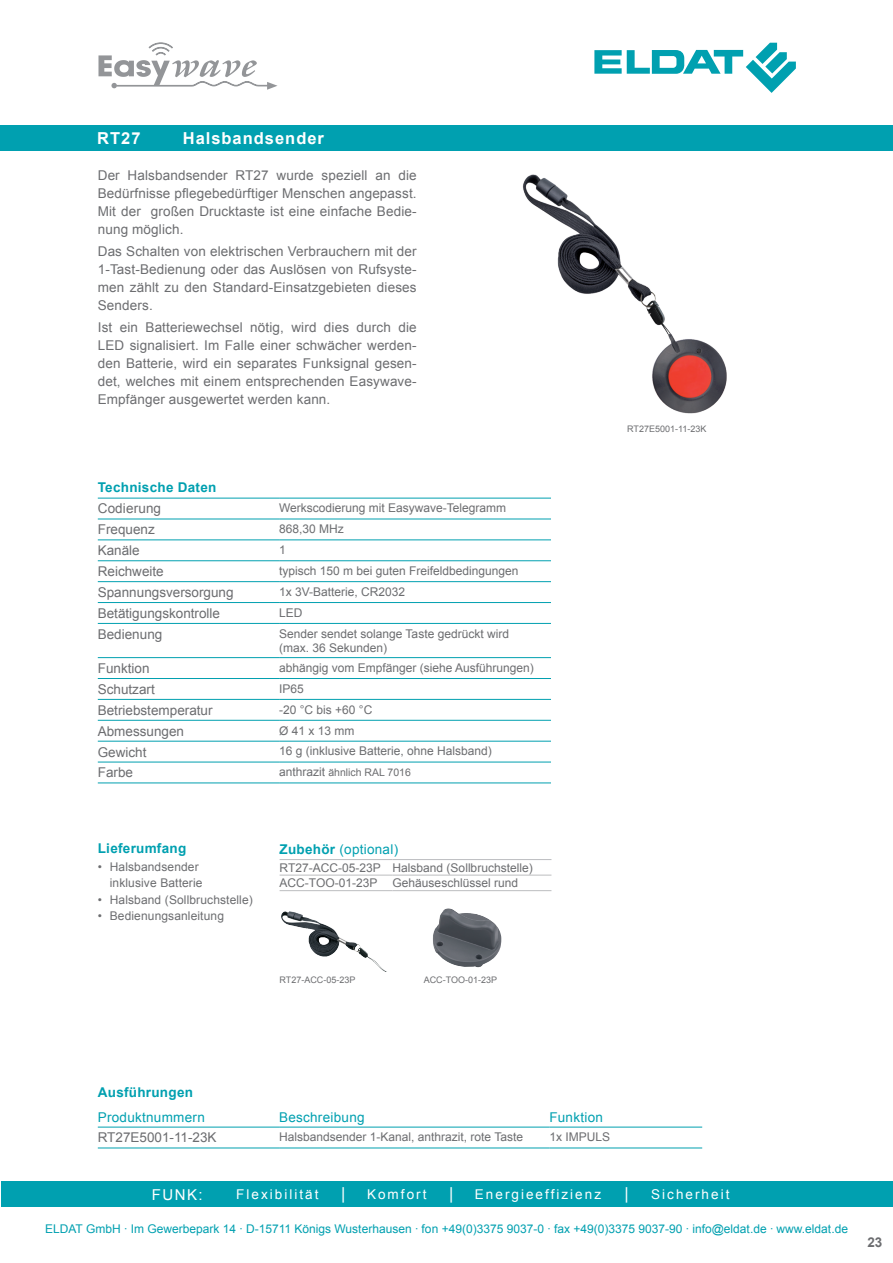
<style>
.page{position:relative;width:893px;height:1263px;background:#fff}
.page>*{position:absolute;margin:0;border:0;box-sizing:border-box;transform-origin:0 0}
.Inhalt_Sender{font:700 16.5px "Arial";letter-spacing:.06em;color:#fff}
.t1{font:16.5px "Arial";color:#fff}
.t2{font:15px "Arial";color:#fff}
.Fließtext{font:13.5px/18px "Arial";color:#6c6d70;text-align:justify}
.t3{font:13.5px "Arial";letter-spacing:.02em;color:#00a0b0}
.t4{font:13.5px "Arial";letter-spacing:.15em;color:#fff}
.t5{font:700 13.5px "Arial";letter-spacing:.02em;color:#00a0b0}
.t6{font:700 13.5px "Arial";color:#6c6d70}
.Index_Zubehör{font:12px "Arial";color:#6c6d70}
.t7{font:12px "Arial";color:#00a0b0}
.Aufzählung{font:12px/16.5px "Arial";letter-spacing:.01em;color:#6c6d70}
.t8{font:10.5px "Arial";color:#6c6d70}
.t9{font:9px "Arial";color:#6c6d70}
.s1{font-size:12px}
.s2{font-weight:700}
</style>
<div class="page">
<div style="left:1px;top:1181px;width:892px;height:26px;background:#00a0b0"></div>
<div style="left:0;top:125px;width:893px;height:26px;background:#00a0b0"></div>
<svg style="left:594px;top:43px;width:202px;height:50px"></svg>
<svg style="left:98px;top:43px;width:179px;height:47px"></svg>
<hr style="left:98px;top:498px;width:181px;height:1px;background:#00a0b0">
<hr style="left:279px;top:498px;width:272px;height:1px;background:#00a0b0">
<hr style="left:98px;top:519px;width:181px;height:1px;background:#00a0b0">
<hr style="left:279px;top:519px;width:272px;height:1px;background:#00a0b0">
<hr style="left:98px;top:540px;width:181px;height:1px;background:#00a0b0">
<hr style="left:279px;top:540px;width:272px;height:1px;background:#00a0b0">
<hr style="left:98px;top:560px;width:181px;height:1px;background:#00a0b0">
<hr style="left:279px;top:560px;width:272px;height:1px;background:#00a0b0">
<hr style="left:98px;top:581px;width:181px;height:1px;background:#00a0b0">
<hr style="left:279px;top:581px;width:272px;height:1px;background:#00a0b0">
<hr style="left:98px;top:602px;width:181px;height:1px;background:#00a0b0">
<hr style="left:279px;top:602px;width:272px;height:1px;background:#00a0b0">
<hr style="left:98px;top:623px;width:181px;height:1px;background:#00a0b0">
<hr style="left:279px;top:623px;width:272px;height:1px;background:#00a0b0">
<hr style="left:98px;top:657px;width:181px;height:1px;background:#00a0b0">
<hr style="left:279px;top:657px;width:272px;height:1px;background:#00a0b0">
<hr style="left:98px;top:678px;width:181px;height:1px;background:#00a0b0">
<hr style="left:279px;top:678px;width:272px;height:1px;background:#00a0b0">
<hr style="left:98px;top:699px;width:181px;height:1px;background:#00a0b0">
<hr style="left:279px;top:699px;width:272px;height:1px;background:#00a0b0">
<hr style="left:98px;top:720px;width:181px;height:1px;background:#00a0b0">
<hr style="left:279px;top:720px;width:272px;height:1px;background:#00a0b0">
<hr style="left:98px;top:741px;width:181px;height:1px;background:#00a0b0">
<hr style="left:279px;top:741px;width:272px;height:1px;background:#00a0b0">
<hr style="left:98px;top:762px;width:181px;height:1px;background:#00a0b0">
<hr style="left:279px;top:762px;width:272px;height:1px;background:#00a0b0">
<hr style="left:98px;top:783px;width:181px;height:1px;background:#00a0b0">
<hr style="left:279px;top:783px;width:272px;height:1px;background:#00a0b0">
<hr style="left:98px;top:1127px;width:181px;height:1px;background:#00a0b0">
<hr style="left:279px;top:1127px;width:270px;height:1px;background:#00a0b0">
<hr style="left:549px;top:1127px;width:153px;height:1px;background:#00a0b0">
<hr style="left:98px;top:1148px;width:181px;height:1px;background:#00a0b0">
<hr style="left:279px;top:1148px;width:270px;height:1px;background:#00a0b0">
<hr style="left:549px;top:1148px;width:153px;height:1px;background:#00a0b0">
<img style="left:522px;top:174px;width:205px;height:240px">
<hr style="left:280px;top:859px;width:113px;height:1px;background:#bcbdc0">
<hr style="left:393px;top:859px;width:158px;height:1px;background:#bcbdc0">
<hr style="left:280px;top:875px;width:113px;height:1px;background:#bcbdc0">
<hr style="left:393px;top:875px;width:158px;height:1px;background:#bcbdc0">
<hr style="left:280px;top:890px;width:113px;height:1px;background:#bcbdc0">
<hr style="left:393px;top:890px;width:158px;height:1px;background:#bcbdc0">
<img style="left:433px;top:908px;width:68px;height:60px">
<img style="left:281px;top:911px;width:106px;height:61px">
<p class="Inhalt_Sender" style="left:97px;top:127px;width:45px">RT27</p>
<p class="Inhalt_Sender" style="left:183px;top:127px;width:143px">Halsbandsender</p>
<p class="Fließtext" style="left:98px;top:166px;width:320px">Der Halsbandsender RT27 wurde speziell an die Bedürfnisse pflegebedürftiger Menschen angepasst.<br>Mit der großen Drucktaste ist eine einfache Bedie&shy;nung möglich.</p>
<p class="Fließtext" style="left:98px;top:243px;width:320px">Das Schalten von elektrischen Verbrauchern mit der 1-Tast-Bedienung oder das Auslösen von Rufsyste&shy;men zählt zu den Standard-Einsatzgebieten dieses Senders.</p>
<p class="Fließtext" style="left:98px;top:319px;width:320px">Ist ein Batteriewechsel nötig, wird dies durch die LED signalisiert. Im Falle einer schwächer werden&shy;den Batterie, wird ein separates Funksignal gesen&shy;det, welches mit einem entsprechenden Easywave-Empfänger ausgewertet werden kann.</p>
<p class="t5" style="left:98px;top:478px;width:120px">Technische Daten</p>
<p class="Fließtext" style="left:98px;top:500px;width:65px">Codierung</p>
<p class="Index_Zubehör" style="left:279px;top:500px;width:229px">Werkscodierung mit Easywave-Telegramm</p>
<p class="Fließtext" style="left:98px;top:521px;width:59px">Frequenz</p>
<p class="Index_Zubehör" style="left:279px;top:521px;width:66px">868,30 MHz</p>
<p class="Fließtext" style="left:98px;top:542px;width:44px">Kanäle</p>
<p class="Index_Zubehör" style="left:279px;top:542px;width:8px">1</p>
<p class="Fließtext" style="left:98px;top:562px;width:68px">Reichweite</p>
<p class="Index_Zubehör" style="left:279px;top:563px;width:241px">typisch 150 m bei guten Freifeldbedingungen</p>
<p class="Fließtext" style="left:98px;top:583px;width:137px">Spannungsversorgung</p>
<p class="Index_Zubehör" style="left:279px;top:584px;width:128px">1x 3V-Batterie, CR2032</p>
<p class="Fließtext" style="left:98px;top:604px;width:124px">Betätigungskontrolle</p>
<p class="Index_Zubehör" style="left:279px;top:605px;width:25px">LED</p>
<p class="Fließtext" style="left:98px;top:625px;width:66px">Bedienung</p>
<p class="Index_Zubehör" style="left:279px;top:626px;width:231px">Sender sendet solange Taste gedrückt wird</p>
<p class="Index_Zubehör" style="left:279px;top:640px;width:110px">(max. 36 Sekunden)</p>
<p class="Fließtext" style="left:98px;top:659px;width:53px">Funktion</p>
<p class="Index_Zubehör" style="left:279px;top:660px;width:256px">abhängig vom Empfänger (siehe Ausführungen)</p>
<p class="Fließtext" style="left:98px;top:680px;width:59px">Schutzart</p>
<p class="Index_Zubehör" style="left:279px;top:681px;width:26px">IP65</p>
<p class="Fließtext" style="left:98px;top:701px;width:116px">Betriebstemperatur</p>
<p class="Index_Zubehör" style="left:279px;top:702px;width:95px">-20 °C bis +60 °C</p>
<p class="Fließtext" style="left:98px;top:722px;width:88px">Abmessungen</p>
<p class="Index_Zubehör" style="left:279px;top:722px;width:77px">Ø 41 x 13 mm</p>
<p class="Fließtext" style="left:98px;top:743px;width:50px">Gewicht</p>
<p class="Index_Zubehör" style="left:279px;top:743px;width:214px">16 g (inklusive Batterie, ohne Halsband)</p>
<p class="Fließtext" style="left:98px;top:764px;width:37px">Farbe</p>
<p class="t8" style="left:279px;top:766px;width:133px"><span class="s1">anthrazit</span> ähnlich RAL 7016</p>
<p class="t5" style="left:98px;top:839px;width:90px">Lieferumfang</p>
<p class="Aufzählung" style="left:110px;top:858px;width:94px;text-indent:-12px">• Halsbandsender inklusive Batterie</p>
<p class="Aufzählung" style="left:98px;top:891px;width:157px">• Halsband (Sollbruchstelle)</p>
<p class="Aufzählung" style="left:98px;top:908px;width:128px">• Bedienungsanleitung</p>
<p class="t3" style="left:280px;top:840px;width:120px"><span class="s2">Zubehör</span> (optional)</p>
<p class="Index_Zubehör" style="left:280px;top:860px;width:103px">RT27-ACC-05-23P</p>
<p class="Index_Zubehör" style="left:393px;top:860px;width:142px">Halsband (Sollbruchstelle)</p>
<p class="Index_Zubehör" style="left:280px;top:875px;width:99px">ACC-TOO-01-23P</p>
<p class="Index_Zubehör" style="left:393px;top:875px;width:127px">Gehäuseschlüssel rund</p>
<p class="t9" style="left:280px;top:974px;width:77px">RT27-ACC-05-23P</p>
<p class="t9" style="left:424px;top:974px;width:75px">ACC-TOO-01-23P</p>
<p class="t9" style="left:627px;top:423px;width:81px">RT27E5001-11-23K</p>
<p class="t5" style="left:98px;top:1084px;width:97px">Ausführungen</p>
<p class="t3" style="left:98px;top:1108px;width:109px">Produktnummern</p>
<p class="t3" style="left:279px;top:1108px;width:87px">Beschreibung</p>
<p class="t3" style="left:549px;top:1108px;width:55px">Funktion</p>
<p class="Fließtext" style="left:98px;top:1129px;width:120px">RT27E5001-11-23K</p>
<p class="Index_Zubehör" style="left:279px;top:1129px;width:245px">Halsbandsender 1-Kanal, anthrazit, rote Taste</p>
<p class="Index_Zubehör" style="left:549px;top:1129px;width:62px">1x IMPULS</p>
<p class="t2" style="left:152px;top:1184px;width:53px">FUNK:</p>
<p class="t4" style="left:236px;top:1185px;width:84px">Flexibilität</p>
<p class="t1" style="left:341px;top:1182px;width:6px">|</p>
<p class="t4" style="left:367px;top:1185px;width:61px">Komfort</p>
<p class="t1" style="left:449px;top:1182px;width:6px">|</p>
<p class="t4" style="left:475px;top:1185px;width:128px">Energieeffizienz</p>
<p class="t1" style="left:624px;top:1182px;width:6px">|</p>
<p class="t4" style="left:651px;top:1185px;width:80px">Sicherheit</p>
<p class="t7" style="left:45px;top:1221px;width:804px">ELDAT GmbH · Im Gewerbepark 14 · D-15711 Königs Wusterhausen · fon +49(0)3375 9037-0 · fax +49(0)3375 9037-90 · info@eldat.de · www.eldat.de</p>
<p class="t6" style="left:867px;top:1233px;width:17px">23</p>
</div>
